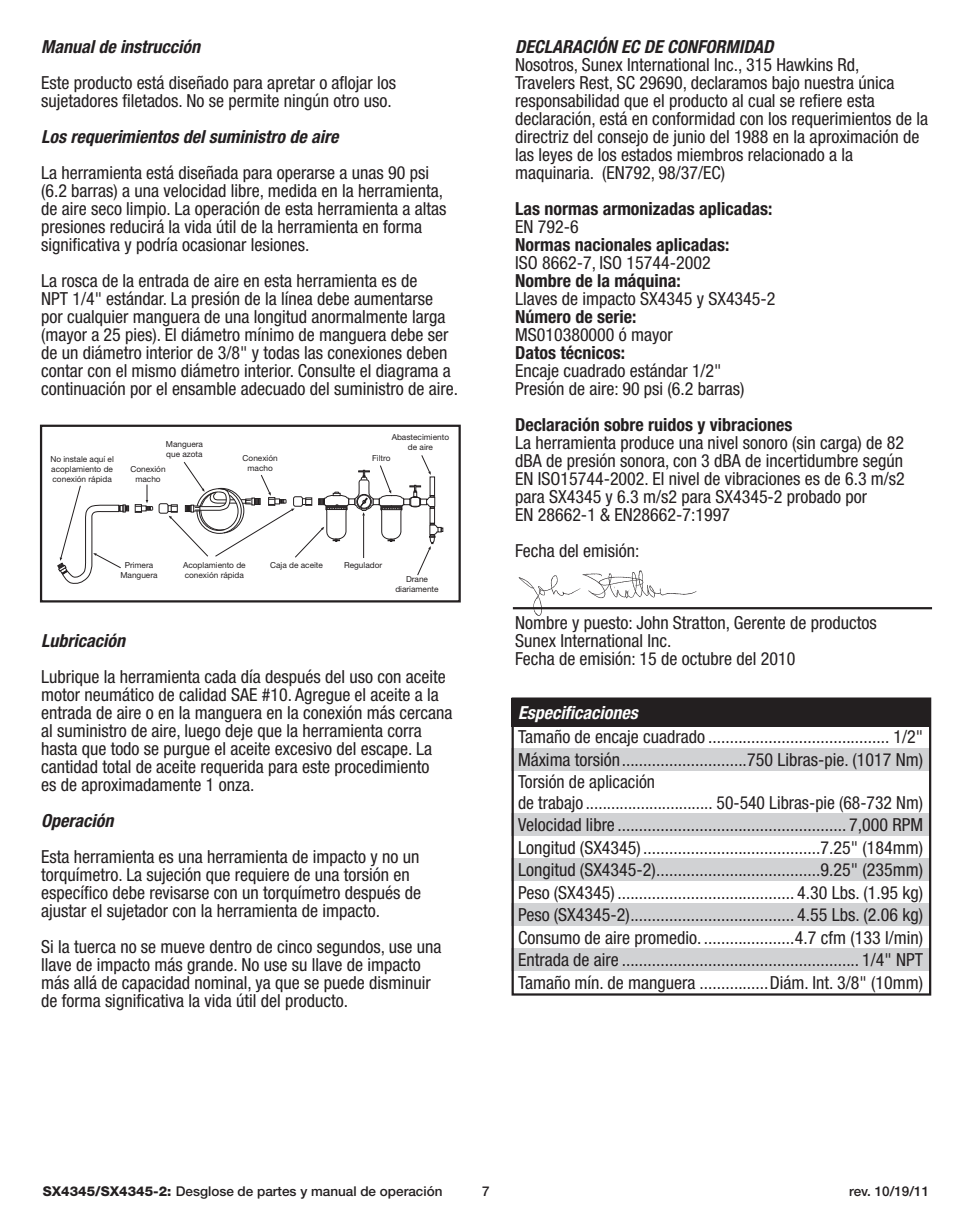
<style>
.page{position:relative;width:972px;height:1215px;background:#fff}
.page>*{position:absolute;margin:0;border:0;box-sizing:border-box;transform-origin:0 0}
.t1{font:condensed 18px/18px "Helvetica Neue LT Std";color:#231f20}
.t2{font:700 condensed 18px "Helvetica Neue LT Std";color:#231f20}
.t3{font:italic 700 condensed 18px "Helvetica Neue LT Std";color:#231f20}
.t4{font:italic 700 condensed 18px "Helvetica Neue LT Std";color:#fff}
.t5{font:500 13.5px "Helvetica Neue LT Std";color:#231f20}
.t6{font:8.33px/9.9px "Helvetica Neue LT Std";color:#231f20;text-align:center}
.s1{font-weight:800}
</style>
<div class="page">
<div style="left:40px;top:425px;width:421px;height:178px;border:2px solid #231f20"></div>
<hr style="left:513px;top:607px;width:419px;height:2px;background:#231f20">
<svg style="left:135px;top:485px;width:19px;height:27px"></svg>
<div style="left:159px;top:503px;width:9px;height:11px;border:1px solid #231f20;border-radius:2px"></div>
<svg style="left:57px;top:485px;width:72px;height:99px"></svg>
<svg style="left:167px;top:455px;width:276px;height:121px"></svg>
<img style="left:513px;top:570px;width:190px;height:46px">
<div style="left:512px;top:748px;width:419px;height:22px;background:#d1d2d4"></div>
<div style="left:512px;top:814px;width:419px;height:22px;background:#d1d2d4"></div>
<div style="left:512px;top:859px;width:419px;height:22px;background:#d1d2d4"></div>
<div style="left:512px;top:904px;width:419px;height:22px;background:#d1d2d4"></div>
<div style="left:512px;top:949px;width:419px;height:22px;background:#d1d2d4"></div>
<div style="left:512px;top:698px;width:419px;height:29px;background:#231f20"></div>
<div style="left:512px;top:697px;width:419px;height:299px;border:2px solid #231f20"></div>
<p class="t3" style="left:41px;top:36px;width:161px">Manual de instrucción</p>
<p class="t1" style="left:41px;top:74px;width:357px">Este producto está diseñado para apretar o aflojar los sujetadores filetados. No se permite ningún otro uso.</p>
<p class="t3" style="left:41px;top:126px;width:299px">Los requerimientos del suministro de aire</p>
<p class="t1" style="left:41px;top:164px;width:407px">La herramienta está diseñada para operarse a unas 90 psi (6.2 barras) a una velocidad libre, medida en la herramienta, de aire seco limpio. La operación de esta herramienta a altas presiones reducirá la vida útil de la herramienta en forma significativa y podría ocasionar lesiones.</p>
<p class="t1" style="left:41px;top:272px;width:419px">La rosca de la entrada de aire en esta herramienta es de<br>NPT 1/4" estándar. La presión de la línea debe aumentarse por cualquier manguera de una longitud anormalmente larga (mayor a 25 pies). El diámetro mínimo de manguera debe ser de un diámetro interior de 3/8" y todas las conexiones deben contar con el mismo diámetro interior. Consulte el diagrama a continuación por el ensamble adecuado del suministro de aire.</p>
<p class="t6" style="left:392px;top:432px;width:59px">Abastecimiento</p>
<p class="t6" style="left:166px;top:439px;width:39px">Manguera</p>
<p class="t6" style="left:408px;top:442px;width:26px">de aire</p>
<p class="t6" style="left:166px;top:449px;width:38px">que azota</p>
<p class="t6" style="left:243px;top:453px;width:37px">Conexión macho</p>
<p class="t6" style="left:372px;top:453px;width:20px">Filtro</p>
<p class="t6" style="left:50px;top:454px;width:65px;text-align:justify">No instale aquí el acoplamiento de conexión rápida</p>
<p class="t6" style="left:130px;top:464px;width:37px">Conexión macho</p>
<p class="t6" style="left:120px;top:560px;width:39px">Primera<br>Manguera</p>
<p class="t6" style="left:183px;top:560px;width:64px">Acoplamiento de</p>
<p class="t6" style="left:270px;top:560px;width:54px">Caja de aceite</p>
<p class="t6" style="left:344px;top:560px;width:40px">Regulador</p>
<p class="t6" style="left:185px;top:570px;width:61px">conexión rápida</p>
<p class="t6" style="left:395px;top:574px;width:45px">Drane diariamente</p>
<p class="t3" style="left:41px;top:630px;width:85px">Lubricación</p>
<p class="t1" style="left:41px;top:668px;width:413px">Lubrique la herramienta cada día después del uso con aceite motor neumático de calidad SAE #10. Agregue el aceite a la entrada de aire o en la manguera en la conexión más cercana al suministro de aire, luego deje que la herramienta corra hasta que todo se purgue el aceite excesivo del escape. La cantidad total de aceite requerida para este procedimiento<br>es de aproximadamente 1 onza.</p>
<p class="t3" style="left:41px;top:810px;width:74px">Operación</p>
<p class="t1" style="left:41px;top:848px;width:382px">Esta herramienta es una herramienta de impacto y no un torquímetro. La sujeción que requiere de una torsión en específico debe revisarse con un torquímetro después de ajustar el sujetador con la herramienta de impacto.</p>
<p class="t1" style="left:41px;top:938px;width:402px">Si la tuerca no se mueve dentro de cinco segundos, use una llave de impacto más grande. No use su llave de impacto más allá de capacidad nominal, ya que se puede disminuir de forma significativa la vida útil del producto.</p>
<p class="t3" style="left:515px;top:36px;width:260px">DECLARACIÓN EC DE CONFORMIDAD</p>
<p class="t1" style="left:515px;top:56px;width:415px">Nosotros, Sunex International Inc., 315 Hawkins Rd,<br>Travelers Rest, SC 29690, declaramos bajo nuestra única responsabilidad que el producto al cual se refiere esta declaración, está en conformidad con los requerimientos de la directriz del consejo de junio del 1988 en la aproximación de las leyes de los estados miembros relacionado a la maquinaria. (EN792, 98/37/EC)</p>
<p class="t2" style="left:515px;top:198px;width:259px">Las normas armonizadas aplicadas:</p>
<p class="t1" style="left:515px;top:218px;width:65px">EN 792-6</p>
<p class="t2" style="left:515px;top:234px;width:216px">Normas nacionales aplicadas:</p>
<p class="t1" style="left:515px;top:254px;width:197px">ISO 8662-7, ISO 15744-2002</p>
<p class="t2" style="left:515px;top:270px;width:167px">Nombre de la máquina:</p>
<p class="t1" style="left:515px;top:290px;width:262px">Llaves de impacto SX4345 y SX4345-2</p>
<p class="t2" style="left:515px;top:306px;width:123px">Número de serie:</p>
<p class="t1" style="left:515px;top:326px;width:159px">MS010380000 ó mayor</p>
<p class="t2" style="left:515px;top:342px;width:111px">Datos técnicos:</p>
<p class="t1" style="left:515px;top:362px;width:231px">Encaje cuadrado estándar 1/2"<br>Presión de aire: 90 psi (6.2 barras)</p>
<p class="t2" style="left:515px;top:414px;width:279px">Declaración sobre ruidos y vibraciones</p>
<p class="t1" style="left:515px;top:434px;width:391px">La herramienta produce una nivel sonoro (sin carga) de 82 dBA de presión sonora, con 3 dBA de incertidumbre según EN ISO15744-2002. El nivel de vibraciones es de 6.3 m/s2 para SX4345 y 6.3 m/s2 para SX4345-2 probado por<br>EN 28662-1 &amp; EN28662-7:1997</p>
<p class="t1" style="left:515px;top:542px;width:126px">Fecha del emisión:</p>
<p class="t1" style="left:515px;top:614px;width:363px">Nombre y puesto: John Stratton, Gerente de productos<br>Sunex International Inc.<br>Fecha de emisión: 15 de octubre del 2010</p>
<p class="t4" style="left:518px;top:701px;width:121px">Especificaciones</p>
<p class="t1" style="left:518px;top:726px;width:406px;line-height:22.5px;text-align:justify">Tamaño de encaje cuadrado .......................................... 1/2" Máxima torsión.............................750 Libras-pie. (1017 Nm)<br>Torsión de aplicación</p>
<p class="t1" style="left:518px;top:791px;width:407px;line-height:22.5px;text-align:justify">de trabajo .............................. 50-540 Libras-pie (68-732 Nm)<br>Velocidad libre ..................................................... 7,000 RPM Longitud (SX4345) .........................................7.25" (184mm)<br>Longitud (SX4345-2)......................................9.25" (235mm)<br>Peso (SX4345) ......................................... 4.30 Lbs. (1.95 kg)<br>Peso (SX4345-2)...................................... 4.55 Lbs. (2.06 kg)<br>Consumo de aire promedio. .....................4.7 cfm (133 l/min)<br>Entrada de aire ....................................................... 1/4" NPT Tamaño mín. de manguera ................Diám. Int. 3/8" (10mm)</p>
<p class="t5" style="left:43px;top:1183px;width:401px"><span class="s1">SX4345/SX4345-2:</span> Desglose de partes y manual de operación</p>
<p class="t5" style="left:482px;top:1183px;width:9px">7</p>
<p class="t5" style="left:849px;top:1183px;width:82px">rev. 10/19/11</p>
</div>
